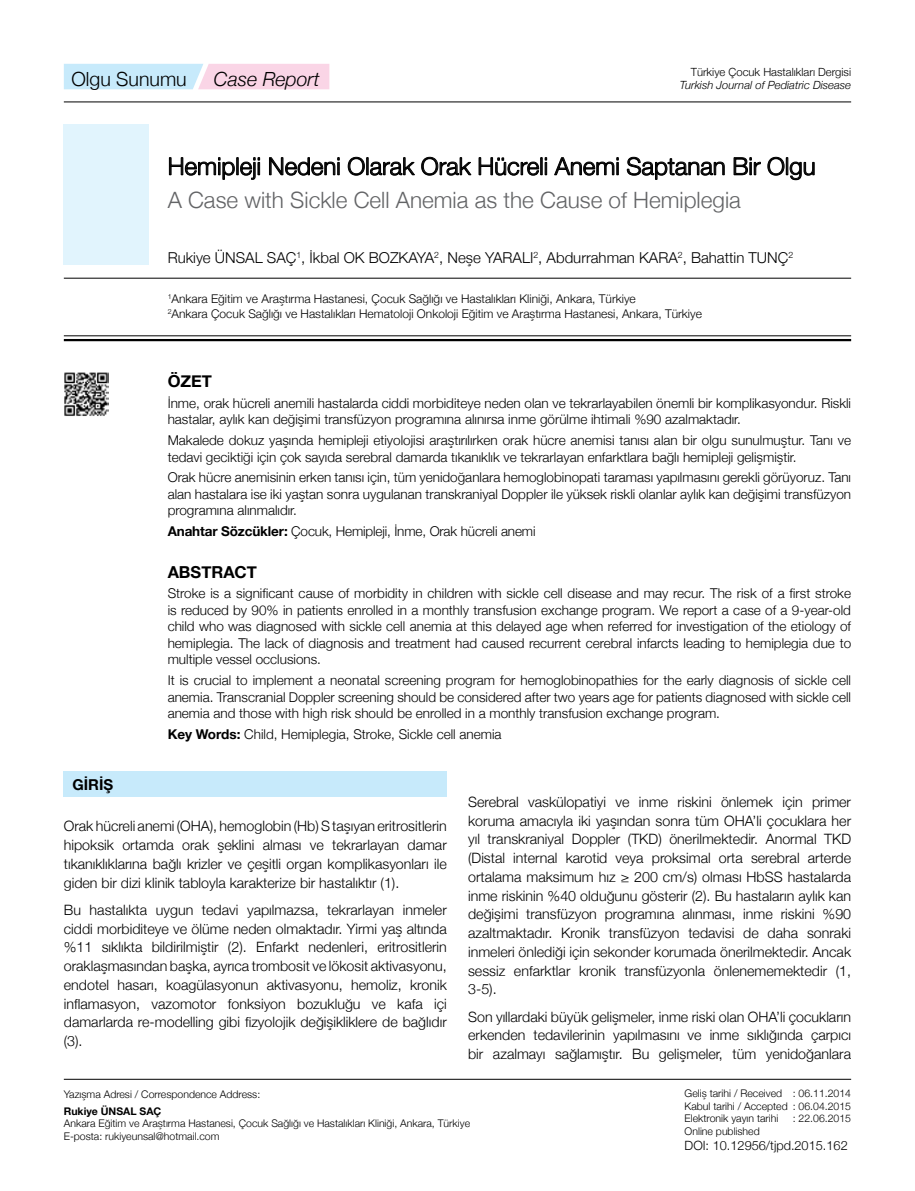
<style>
.page{position:relative;width:915px;height:1191px;background:#fff}
.page>*{position:absolute;margin:0;border:0;box-sizing:border-box;transform-origin:0 0}
.t1{font:300 24px "Helvetica Neue";color:#000}
.t2{font:300 22.5px "Helvetica Neue";color:#636466}
.t3{font:300 19.5px "Helvetica Neue";color:#000}
.t4{font:italic 300 19.5px "Helvetica Neue";color:#000}
.t5{font:700 16.5px "Helvetica Neue";color:#000}
.t6{font:300 15px "Helvetica Neue";color:#000}
.t7{font:700 15px "Helvetica Neue";color:#000}
.t8{font:300 14.25px/18.8px "Helvetica Neue";color:#000;text-align:justify}
.t9{font:300 13.5px/16.5px "Helvetica Neue";color:#000;text-align:justify}
.t10{font:300 12.75px "Helvetica Neue";color:#000}
.t11{font:300 12px/14.4px "Helvetica Neue";color:#000}
.t12{font:italic 300 11.25px "Helvetica Neue";color:#000}
.t13{font:300 11.25px "Helvetica Neue";color:#000}
.t14{font:300 10.5px/12.6px "Helvetica Neue";color:#000}
.t15{font:700 10.5px "Helvetica Neue";color:#000}
.s1{font-weight:700}
</style>
<div class="page">
<hr style="left:64px;top:278px;width:786px;height:1px;background:#000">
<hr style="left:64px;top:1079px;width:786px;height:1px;background:#000">
<hr style="left:64px;top:339px;width:786px;height:2px;background:#000">
<hr style="left:64px;top:335px;width:786px;height:1px;background:#000">
<hr style="left:64px;top:102px;width:786px;height:1px;background:#000">
<div style="left:64px;top:124px;width:85px;height:140px;background:#e1f4fd"></div>
<svg style="left:64px;top:64px;width:265px;height:25px;background:#e0e0f1"></svg>
<img style="left:64px;top:372px;width:45px;height:44px">
<div style="left:64px;top:771px;width:382px;height:26px;background:#c7eafb"></div>
<svg style="left:169px;top:157px;width:90px;height:23px"></svg>
<svg style="left:269px;top:157px;width:70px;height:19px"></svg>
<svg style="left:347px;top:156px;width:68px;height:20px"></svg>
<svg style="left:421px;top:156px;width:50px;height:20px"></svg>
<svg style="left:478px;top:157px;width:68px;height:19px"></svg>
<svg style="left:554px;top:157px;width:64px;height:19px"></svg>
<svg style="left:626px;top:156px;width:98px;height:24px"></svg>
<svg style="left:733px;top:157px;width:27px;height:18px"></svg>
<svg style="left:767px;top:156px;width:47px;height:24px"></svg>
<h3 class="t3" style="left:71px;top:63px;width:117px">Olgu Sunumu</h3>
<h3 class="t4" style="left:214px;top:64px;width:107px">Case Report</h3>
<p class="t13" style="left:690px;top:63px;width:162px">Türkiye Çocuk Hastalıkları Dergisi</p>
<p class="t12" style="left:679px;top:76px;width:173px">Turkish Journal of Pediatric Disease</p>
<h1 class="t1" style="left:168px;top:147px;width:649px">Hemipleji Nedeni Olarak Orak Hücreli Anemi Saptanan Bir Olgu</h1>
<h2 class="t2" style="left:168px;top:182px;width:574px">A Case with Sickle Cell Anemia as the Cause of Hemiplegia</h2>
<p class="t6" style="left:168px;top:245px;width:627px">Rukiye ÜNSAL SAÇ<sup>1</sup>, İkbal OK BOZKAYA<sup>2</sup>, Neşe YARALI<sup>2</sup>, Abdurrahman KARA<sup>2</sup>, Bahattin TUNÇ<sup>2</sup></p>
<p class="t11" style="left:168px;top:291px;width:535px"><sup>1</sup>Ankara Eğitim ve Araştırma Hastanesi, Çocuk Sağlığı ve Hastalıkları Kliniği, Ankara, Türkiye<br><sup>2</sup>Ankara Çocuk Sağlığı ve Hastalıkları Hematoloji Onkoloji Eğitim ve Araştırma Hastanesi, Ankara, Türkiye</p>
<p class="t5" style="left:168px;top:368px;width:46px">ÖzET</p>
<p class="t9" style="left:168px;top:394px;width:684px">İnme, orak hücreli anemili hastalarda ciddi morbiditeye neden olan ve tekrarlayabilen önemli bir komplikasyondur. Riskli hastalar, aylık kan değişimi transfüzyon programına alınırsa inme görülme ihtimali %90 azalmaktadır.</p>
<p class="t9" style="left:168px;top:431px;width:684px">Makalede dokuz yaşında hemipleji etiyolojisi araştırılırken orak hücre anemisi tanısı alan bir olgu sunulmuştur. Tanı ve tedavi geciktiği için çok sayıda serebral damarda tıkanıklık ve tekrarlayan enfarktlara bağlı hemipleji gelişmiştir.</p>
<p class="t9" style="left:168px;top:468px;width:684px">Orak hücre anemisinin erken tanısı için, tüm yenidoğanlara hemoglobinopati taraması yapılmasını gerekli görüyoruz. Tanı alan hastalara ise iki yaştan sonra uygulanan transkraniyal Doppler ile yüksek riskli olanlar aylık kan değişimi transfüzyon programına alınmalıdır.</p>
<p class="t9" style="left:168px;top:522px;width:369px"><span class="s1">Anahtar Sözcükler:</span> Çocuk, Hemipleji, İnme, Orak hücreli anemi</p>
<p class="t5" style="left:168px;top:559px;width:24px">Abstra</p>
<p class="t5" style="left:234px;top:559px;width:20px">ct</p>
<p class="t9" style="left:168px;top:584px;width:684px">Stroke is a significant cause of morbidity in children with sickle cell disease and may recur. The risk of a first stroke is reduced by 90% in patients enrolled in a monthly transfusion exchange program. We report a case of a 9-year-old child who was diagnosed with sickle cell anemia at this delayed age when referred for investigation of the etiology of hemiplegia. The lack of diagnosis and treatment had caused recurrent cerebral infarcts leading to hemiplegia due to multiple vessel occlusions.</p>
<p class="t9" style="left:168px;top:671px;width:684px">It is crucial to implement a neonatal screening program for hemoglobinopathies for the early diagnosis of sickle cell anemia. Transcranial Doppler screening should be considered after two years age for patients diagnosed with sickle cell anemia and those with high risk should be enrolled in a monthly transfusion exchange program.</p>
<p class="t9" style="left:168px;top:725px;width:335px"><span class="s1">Key Words:</span> Child, Hemiplegia, Stroke, Sickle cell anemia</p>
<p class="t7" style="left:72px;top:772px;width:42px">GİRİŞ</p>
<p class="t8" style="left:64px;top:816px;width:384px">Orak hücreli anemi (OHA), hemoglobin (Hb) S taşıyan eritrositlerin hipoksik ortamda orak şeklini alması ve tekrarlayan damar tıkanıklıklarına bağlı krizler ve çeşitli organ komplikasyonları ile giden bir dizi klinik tabloyla karakterize bir hastalıktır (1).</p>
<p class="t8" style="left:64px;top:899px;width:384px">Bu hastalıkta uygun tedavi yapılmazsa, tekrarlayan inmeler ciddi morbiditeye ve ölüme neden olmaktadır. Yirmi yaş altında %11 sıklıkta bildirilmiştir (2). Enfarkt nedenleri, eritrositlerin oraklaşmasından başka, ayrıca trombosit ve lökosit aktivasyonu, endotel hasarı, koagülasyonun aktivasyonu, hemoliz, kronik inflamasyon, vazomotor fonksiyon bozukluğu ve kafa içi damarlarda re-modelling gibi fizyolojik değişikliklere de bağlıdır (3).</p>
<p class="t8" style="left:468px;top:791px;width:384px">Serebral vaskülopatiyi ve inme riskini önlemek için primer koruma amacıyla iki yaşından sonra tüm OHA’li çocuklara her yıl transkraniyal Doppler (TKD) önerilmektedir. Anormal TKD (Distal internal karotid veya proksimal orta serebral arterde ortalama maksimum hız ≥ 200 cm/s) olması HbSS hastalarda inme riskinin %40 olduğunu gösterir (2). Bu hastaların aylık kan değişimi transfüzyon programına alınması, inme riskini %90 azaltmaktadır. Kronik transfüzyon tedavisi de daha sonraki inmeleri önlediği için sekonder korumada önerilmektedir. Ancak sessiz enfarktlar kronik transfüzyonla önlenememektedir (1, 3-5).</p>
<p class="t8" style="left:468px;top:1006px;width:384px">Son yıllardaki büyük gelişmeler, inme riski olan OHA’li çocukların erkenden tedavilerinin yapılmasını ve inme sıklığında çarpıcı bir azalmayı sağlamıştır. Bu gelişmeler, tüm yenidoğanlara</p>
<p class="t14" style="left:64px;top:1087px;width:198px">Yazışma Adresi / Correspondence Address:</p>
<p class="t15" style="left:64px;top:1102px;width:98px">Rukiye ÜNSAL SAÇ</p>
<p class="t14" style="left:64px;top:1116px;width:407px">Ankara Eğitim ve Araştırma Hastanesi, Çocuk Sağlığı ve Hastalıkları Kliniği, Ankara, Türkiye<br>E-posta: rukiyeunsal@hotmail.com</p>
<p class="t14" style="left:684px;top:1086px;width:168px;text-align:justify">Geliş tarihi / Received : 06.11.2014<br>Kabul tarihi / Accepted : 06.04.2015<br>Elektronik yayın tarihi</p>
<p class="t14" style="left:792px;top:1111px;width:60px">: 22.06.2015</p>
<p class="t14" style="left:684px;top:1124px;width:77px">Online published</p>
<p class="t10" style="left:684px;top:1135px;width:164px">DOI: 10.12956/tjpd.2015.162</p>
</div>
